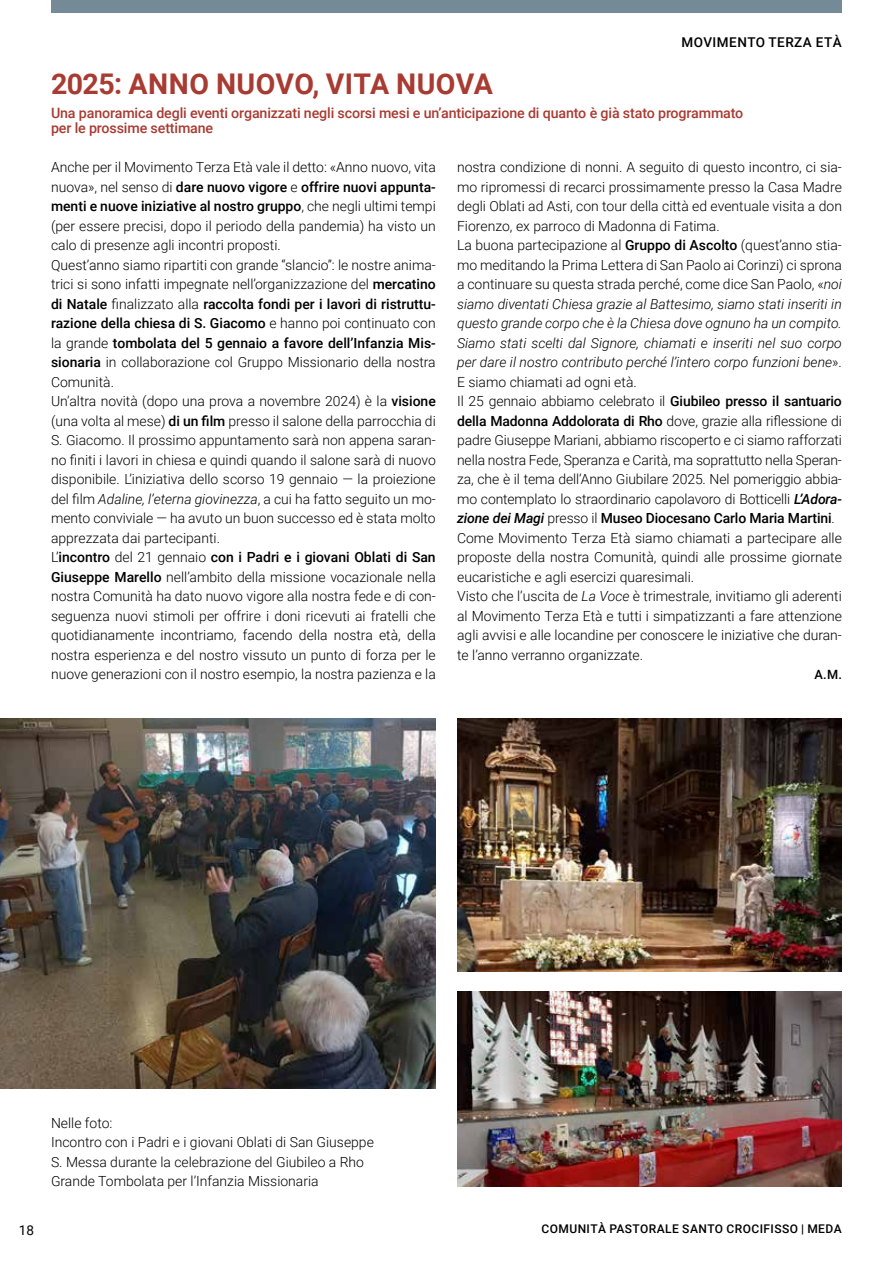
<style>
.page{position:relative;width:893px;height:1263px;background:#fff}
.page>*{position:absolute;margin:0;border:0;box-sizing:border-box;transform-origin:0 0}
.t1{font:700 28.5px "Roboto";letter-spacing:.015em;color:#a83b32}
.t2{font:500 14.25px/15px "Roboto";letter-spacing:-.01em;color:#a83b32}
.t3{font:300 13.95px/19.5px "Roboto";color:#000}
.t4{font:500 13.5px "Roboto";letter-spacing:.035em;color:#000}
.t5{font:13.5px "Roboto";color:#000}
.t6{font:500 12.75px "Roboto";color:#000}
.t7{font:500 12px "Roboto";letter-spacing:.035em;color:#000}
.s1{font-weight:500}
.s2{font-style:italic}
.s3{font-weight:500;font-style:italic}
</style>
<div class="page">
<div style="left:51px;top:0;width:791px;height:13px;background:#748a96"></div>
<img style="left:0;top:718px;width:436px;height:371px">
<img style="left:457px;top:718px;width:385px;height:254px">
<img style="left:457px;top:991px;width:385px;height:195px">
<p class="t4" style="left:681px;top:33px;width:162px">MOVIMENTO TERZA ETÀ</p>
<h1 class="t1" style="left:51px;top:64px;width:443px">2025: ANNO NUOVO, VITA NUOVA</h1>
<p class="t2" style="left:51px;top:105px;width:694px">Una panoramica degli eventi organizzati negli scorsi mesi e un’anticipazione di quanto è già stato programmato per le prossime settimane</p>
<p class="t3" style="left:51px;top:157px;width:386px">Anche per il Movimento Terza Età vale il detto: «Anno nuovo, vita nuova», nel senso di <span class="s1">dare nuovo vigore</span> e <span class="s1">offrire nuovi appunta&shy;menti e nuove iniziative al nostro gruppo</span>, che negli ultimi tempi (per essere precisi, dopo il periodo della pandemia) ha visto un calo di presenze agli incontri proposti.<br>Quest’anno siamo ripartiti con grande “slancio”: le nostre anima&shy;trici si sono infatti impegnate nell’organizzazione del <span class="s1">mercatino di Natale</span> finalizzato alla <span class="s1">raccolta fondi per i lavori di ristruttu&shy;razione della chiesa di S. Giacomo</span> e hanno poi continuato con la grande <span class="s1">tombolata del 5 gennaio a favore dell’Infanzia Mis&shy;sionaria</span> in collaborazione col Gruppo Missionario della nostra Comunità.<br>Un’altra novità (dopo una prova a novembre 2024) è la <span class="s1">visione </span>(una volta al mese) <span class="s1">di un film</span> presso il salone della parrocchia di S. Giacomo. Il prossimo appuntamento sarà non appena saran&shy;no finiti i lavori in chiesa e quindi quando il salone sarà di nuovo disponibile. L’iniziativa dello scorso 19 gennaio — la proiezione del film <span class="s2">Adaline, l’eterna giovinezza</span>, a cui ha fatto seguito un mo&shy;mento conviviale — ha avuto un buon successo ed è stata molto apprezzata dai partecipanti.<br>L’<span class="s1">incontro</span> del 21 gennaio <span class="s1">con i Padri e i giovani Oblati di San Giuseppe Marello</span> nell’ambito della missione vocazionale nella nostra Comunità ha dato nuovo vigore alla nostra fede e di con&shy;seguenza nuovi stimoli per offrire i doni ricevuti ai fratelli che quotidianamente incontriamo, facendo della nostra età, della nostra esperienza e del nostro vissuto un punto di forza per le nuove generazioni con il nostro esempio, la nostra pazienza e la</p>
<p class="t3" style="left:457px;top:157px;width:386px">nostra condizione di nonni. A seguito di questo incontro, ci sia&shy;mo ripromessi di recarci prossimamente presso la Casa Madre degli Oblati ad Asti, con tour della città ed eventuale visita a don Fiorenzo, ex parroco di Madonna di Fatima.<br>La buona partecipazione al <span class="s1">Gruppo di Ascolto</span> (quest’anno stia&shy;mo meditando la Prima Lettera di San Paolo ai Corinzi) ci sprona a continuare su questa strada perché, come dice San Paolo, «<span class="s2">noi siamo diventati Chiesa grazie al Battesimo, siamo stati inseriti in questo grande corpo che è la Chiesa dove ognuno ha un compito.<br>Siamo stati scelti dal Signore, chiamati e inseriti nel suo corpo per dare il nostro contributo perché l’intero corpo funzioni bene</span>».<br>E siamo chiamati ad ogni età.<br>Il 25 gennaio abbiamo celebrato il <span class="s1">Giubileo presso il santuario della Madonna Addolorata di Rho</span> dove, grazie alla riflessione di padre Giuseppe Mariani, abbiamo riscoperto e ci siamo rafforzati nella nostra Fede, Speranza e Carità, ma soprattutto nella Speran&shy;za, che è il tema dell’Anno Giubilare 2025. Nel pomeriggio abbia&shy;mo contemplato lo straordinario capolavoro di Botticelli <span class="s3">L’Adora&shy;zione dei Magi</span> presso il <span class="s1">Museo Diocesano Carlo Maria Martini</span>.<br>Come Movimento Terza Età siamo chiamati a partecipare alle proposte della nostra Comunità, quindi alle prossime giornate eucaristiche e agli esercizi quaresimali.<br>Visto che l’uscita de <span class="s2">La Voce</span> è trimestrale, invitiamo gli aderenti al Movimento Terza Età e tutti i simpatizzanti a fare attenzione agli avvisi e alle locandine per conoscere le iniziative che duran&shy;te l’anno verranno organizzate.</p>
<p class="t6" style="left:814px;top:666px;width:29px">A.M.</p>
<p class="t3" style="left:51px;top:1113px;width:324px">Nelle foto:<br>Incontro con i Padri e i giovani Oblati di San Giuseppe S. Messa durante la celebrazione del Giubileo a Rho Grande Tombolata per l’Infanzia Missionaria</p>
<p class="t5" style="left:19px;top:1220px;width:17px">18</p>
<p class="t7" style="left:541px;top:1220px;width:302px">COMUNITÀ PASTORALE SANTO CROCIFISSO | MEDA</p>
</div>
